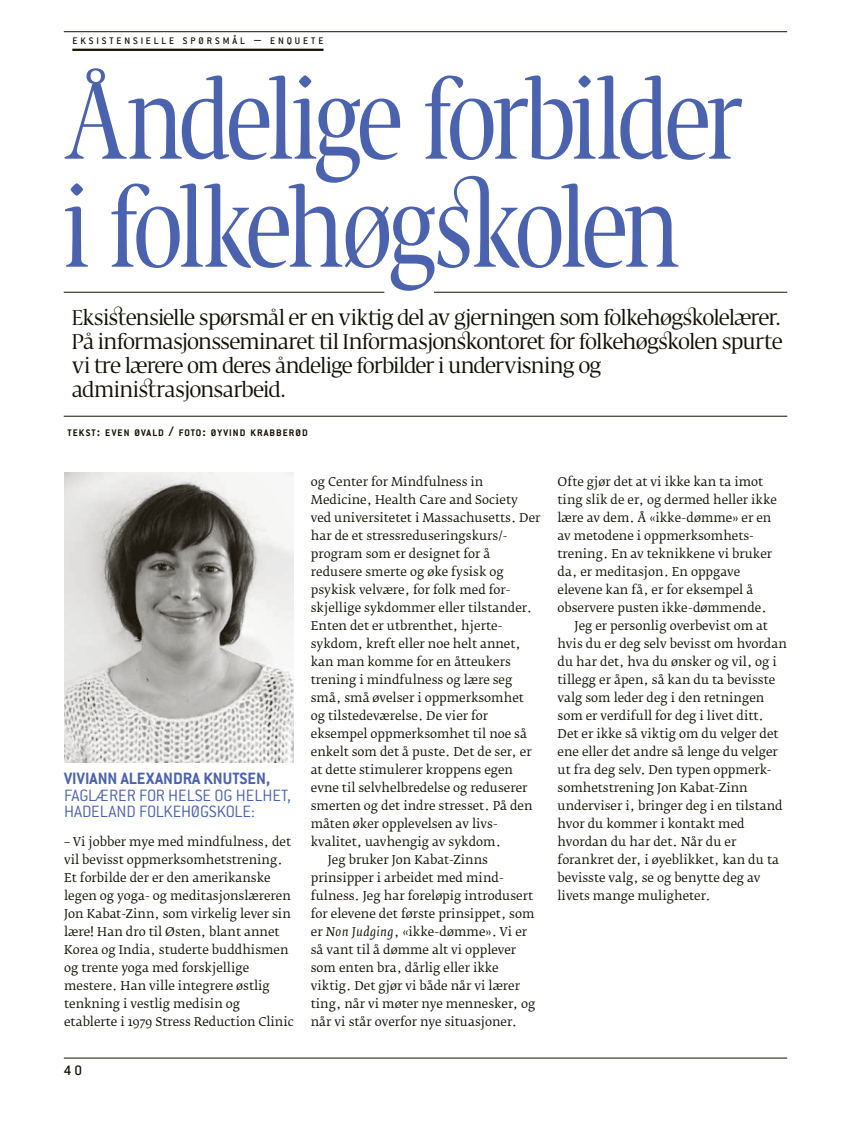
<style>
.page{position:relative;width:851px;height:1127px;background:#fff}
.page>*{position:absolute;margin:0;border:0;box-sizing:border-box;transform-origin:0 0}
.t1{font:condensed 108px/108px "Fedra Serif Display";letter-spacing:-.025em;color:#4b63ae}
.t2{font:21px/24px "Fedra Serif Display";letter-spacing:-.01em;color:#141006}
.t3{font:300 18px/16.5px "Conduit ITC";color:#4b63ae}
.t4{font:700 18px "Conduit ITC";color:#4b63ae}
.t5{font:500 15px "Conduit ITC";color:#141006}
.t6{font:12px/18px "Fedra Serif B Std";color:#141006}
.t7{font:700 10.5px "Conduit ITC";letter-spacing:.105em;color:#141006}
.t8{font:500 10.5px "Conduit ITC";letter-spacing:.285em;color:#141006}
.s1{font-size:15px}
.s2{font-style:italic}
</style>
<div class="page">
<hr style="left:64px;top:1058px;width:723px;height:1px;background:#141006">
<hr style="left:64px;top:31px;width:723px;height:1px;background:#141006">
<hr style="left:64px;top:416px;width:723px;height:1px;background:#141006">
<hr style="left:72px;top:49px;width:251px;height:2px;background:#141006">
<hr style="left:64px;top:292px;width:320px;height:1px;background:#141006">
<img style="left:64px;top:473px;width:229px;height:289px">
<hr style="left:434px;top:292px;width:353px;height:1px;background:#141006">
<p class="t8" style="left:72px;top:35px;width:253px">EKSISTENSIELLE SPØRSMÅL <span class="s1">–</span> ENQUETE</p>
<h1 class="t1" style="left:64px;top:79px;width:679px">Åndelige forbilder i folkehøgskolen</h1>
<p class="t2" style="left:72px;top:308px;width:711px">Eksistensielle spørsmål er en viktig del av gjerningen som folkehøgskolelærer.<br>På informasjonsseminaret til Informasjonskontoret for folkehøgskolen spurte vi tre lærere om deres åndelige forbilder i undervisning og administrasjonsarbeid.</p>
<p class="t7" style="left:67px;top:427px;width:242px">TEKST<span class="s1">:</span> EVEN ØVALD <span class="s1">/</span> FOTO<span class="s1">:</span> ØYVIND KRABBERØD</p>
<h3 class="t4" style="left:64px;top:768px;width:207px">VIVIANN ALEXANDRA KNUTSEN,</h3>
<h3 class="t3" style="left:64px;top:787px;width:228px">FAGLÆRER FOR H ELSE OG HELHET,<br>HADELAND FOLKEHØGSKOLE:</h3>
<p class="t6" style="left:64px;top:833px;width:231px">– Vi jobber mye med mindfulness, det vil bevisst oppmerksomhetstrening.<br>Et forbilde der er den amerikanske legen og yoga- og meditasjonslæreren Jon Kabat-Zinn, som virkelig lever sin lære! Han dro til Østen, blant annet Korea og India, studerte buddhismen og trente yoga med forskjellige mestere. Han ville integrere østlig tenkning i vestlig medisin og etablerte i 1979 Stress Reduction Clinic</p>
<p class="t5" style="left:64px;top:1061px;width:20px">40</p>
<p class="t6" style="left:311px;top:473px;width:174px">og Center for Mindfulness in</p>
<p class="t6" style="left:311px;top:491px;width:208px">Medicine, Health Care and Society</p>
<p class="t6" style="left:311px;top:509px;width:231px">ved universitetet i Massachusetts. Der</p>
<p class="t6" style="left:311px;top:527px;width:197px">har de et stressreduseringskurs/-</p>
<p class="t6" style="left:311px;top:545px;width:181px">program som er designet for å</p>
<p class="t6" style="left:311px;top:563px;width:194px">redusere smerte og øke fysisk og</p>
<p class="t6" style="left:311px;top:581px;width:201px">psykisk velvære, for folk med for-</p>
<p class="t6" style="left:311px;top:599px;width:223px">skjellige sykdommer eller tilstander.</p>
<p class="t6" style="left:311px;top:617px;width:193px">Enten det er utbrenthet, hjerte-</p>
<p class="t6" style="left:311px;top:635px;width:211px">sykdom, kreft eller noe helt annet,</p>
<p class="t6" style="left:311px;top:653px;width:201px">kan man komme for en åtteukers</p>
<p class="t6" style="left:311px;top:671px;width:203px">trening i mindfulness og lære seg</p>
<p class="t6" style="left:311px;top:689px;width:214px">små, små øvelser i oppmerksomhet</p>
<p class="t6" style="left:311px;top:707px;width:179px">og tilstedeværelse. De vier for</p>
<p class="t6" style="left:311px;top:725px;width:218px">eksempel oppmerksomhet til noe så</p>
<p class="t6" style="left:311px;top:743px;width:222px">enkelt som det å puste. Det de ser, er</p>
<p class="t6" style="left:311px;top:761px;width:204px">at dette stimulerer kroppens egen</p>
<p class="t6" style="left:311px;top:779px;width:218px">evne til selvhelbredelse og reduserer</p>
<p class="t6" style="left:311px;top:797px;width:223px">smerten og det indre stresset. På den</p>
<p class="t6" style="left:311px;top:815px;width:188px">måten øker opplevelsen av livs-</p>
<p class="t6" style="left:311px;top:833px;width:191px">kvalitet, uavhengig av sykdom.</p>
<p class="t6" style="left:328px;top:851px;width:162px">Jeg bruker Jon Kabat-Zinns</p>
<p class="t6" style="left:311px;top:869px;width:194px">prinsipper i arbeidet med mind-</p>
<p class="t6" style="left:311px;top:887px;width:224px">fulness. Jeg har foreløpig introdusert</p>
<p class="t6" style="left:311px;top:905px;width:225px">for elevene det første prinsippet, som</p>
<p class="t6" style="left:311px;top:923px;width:218px">er <span class="s2">Non Judging</span>, «ikke-dømme». Vi er</p>
<p class="t6" style="left:311px;top:941px;width:207px">så vant til å dømme alt vi opplever</p>
<p class="t6" style="left:311px;top:959px;width:189px">som enten bra, dårlig eller ikke</p>
<p class="t6" style="left:311px;top:977px;width:211px">viktig. Det gjør vi både når vi lærer</p>
<p class="t6" style="left:311px;top:995px;width:226px">ting, når vi møter nye mennesker, og</p>
<p class="t6" style="left:311px;top:1013px;width:208px">når vi står overfor nye situasjoner.</p>
<p class="t6" style="left:557px;top:473px;width:207px">Ofte gjør det at vi ikke kan ta imot</p>
<p class="t6" style="left:557px;top:491px;width:221px">ting slik de er, og dermed heller ikke</p>
<p class="t6" style="left:557px;top:509px;width:215px">lære av dem. Å «ikke-dømme» er en</p>
<p class="t6" style="left:557px;top:527px;width:198px">av metodene i oppmerksomhets-</p>
<p class="t6" style="left:557px;top:545px;width:216px">trening. En av teknikkene vi bruker</p>
<p class="t6" style="left:557px;top:563px;width:184px">da, er meditasjon. En oppgave</p>
<p class="t6" style="left:557px;top:581px;width:197px">elevene kan få, er for eksempel å</p>
<p class="t6" style="left:557px;top:599px;width:211px">observere pusten ikke-dømmende.</p>
<p class="t6" style="left:574px;top:617px;width:195px">Jeg er personlig overbevist om at</p>
<p class="t6" style="left:557px;top:635px;width:231px">hvis du er deg selv bevisst om hvordan</p>
<p class="t6" style="left:557px;top:653px;width:221px">du har det, hva du ønsker og vil, og i</p>
<p class="t6" style="left:557px;top:671px;width:219px">tillegg er åpen, så kan du ta bevisste</p>
<p class="t6" style="left:557px;top:689px;width:208px">valg som leder deg i den retningen</p>
<p class="t6" style="left:557px;top:707px;width:208px">som er verdifull for deg i livet ditt.</p>
<p class="t6" style="left:557px;top:725px;width:222px">Det er ikke så viktig om du velger det</p>
<p class="t6" style="left:557px;top:743px;width:222px">ene eller det andre så lenge du velger</p>
<p class="t6" style="left:557px;top:761px;width:215px">ut fra deg selv. Den typen oppmerk-</p>
<p class="t6" style="left:557px;top:779px;width:192px">somhetstrening Jon Kabat-Zinn</p>
<p class="t6" style="left:557px;top:797px;width:227px">underviser i, bringer deg i en tilstand</p>
<p class="t6" style="left:557px;top:815px;width:188px">hvor du kommer i kontakt med</p>
<p class="t6" style="left:557px;top:833px;width:180px">hvordan du har det. Når du er</p>
<p class="t6" style="left:557px;top:851px;width:223px">forankret der, i øyeblikket, kan du ta</p>
<p class="t6" style="left:557px;top:869px;width:204px">bevisste valg, se og benytte deg av</p>
<p class="t6" style="left:557px;top:887px;width:155px">livets mange muligheter.</p>
</div>
